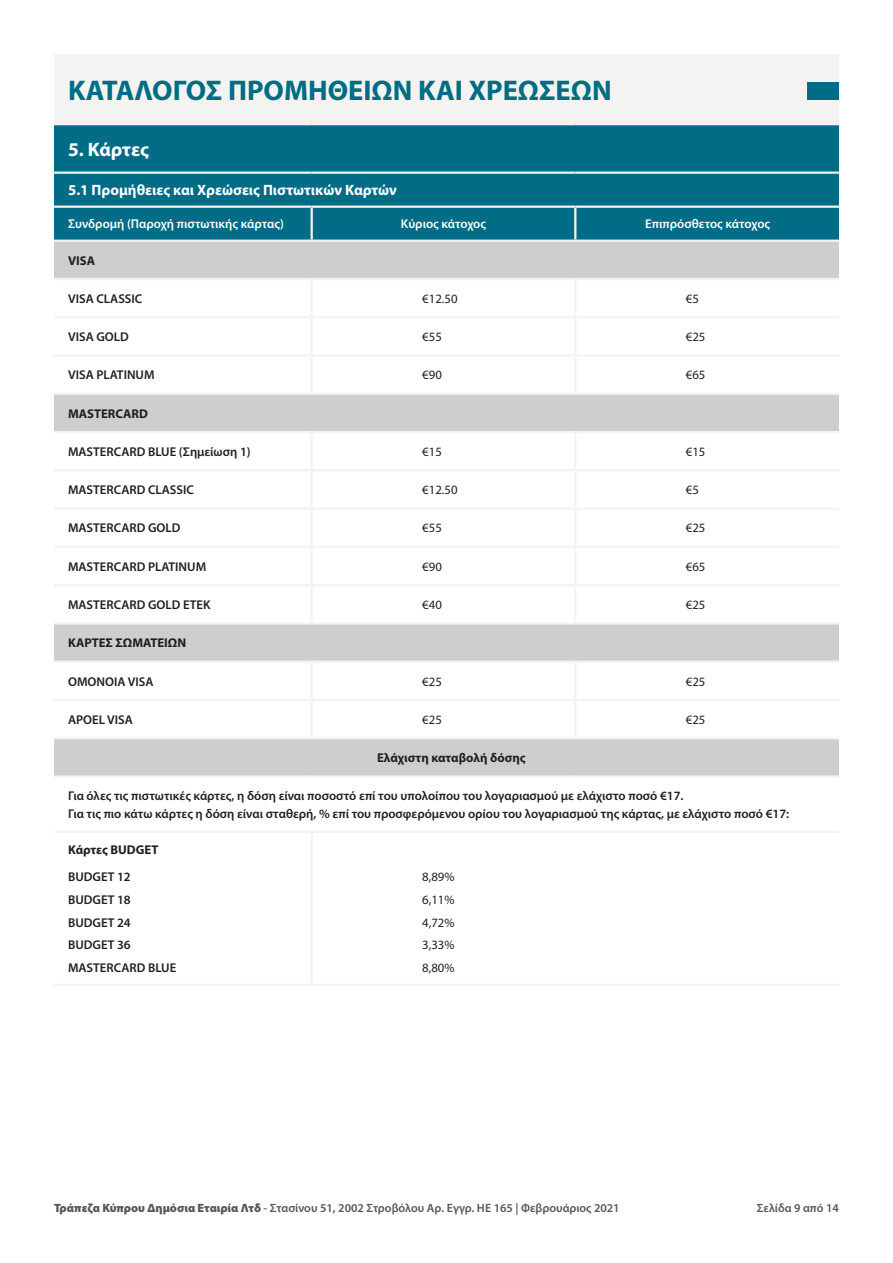
<style>
.page{position:relative;width:893px;height:1263px;background:#fff}
.page>*{position:absolute;margin:0;border:0;box-sizing:border-box;transform-origin:0 0}
.t1{font:700 28.5px "Myriad Pro";color:#006c85}
.t2{font:700 19.5px "Myriad Pro";letter-spacing:-.005em;color:#fff}
.t3{font:700 15px "Myriad Pro";color:#fff}
.t4{font:600 12.75px/22.8px "Myriad Pro";color:#231f20}
.t5{font:12.75px/22.8px "Myriad Pro";color:#231f20;text-align:justify}
.t6{font:600 12.75px "Myriad Pro";color:#fff}
.t7{font:700 12.75px "Myriad Pro";color:#231f20}
.t8{font:600 12px "Myriad Pro";color:#575755}
.s1{font-weight:900}
</style>
<div class="page">
<div style="left:54px;top:54px;width:785px;height:70px;background:#f3f3f1"></div>
<div style="left:54px;top:125px;width:785px;height:115px;background:#006c85"></div>
<svg style="left:54px;top:242px;width:785px;height:533px"></svg>
<hr style="left:54px;top:123px;width:258px;height:2px;background:#f3f3f1">
<hr style="left:312px;top:123px;width:263px;height:2px;background:#f3f3f1">
<hr style="left:575px;top:123px;width:264px;height:2px;background:#f3f3f1">
<hr style="left:54px;top:172px;width:258px;height:2px;background:#f3f3f1">
<hr style="left:312px;top:172px;width:263px;height:2px;background:#f3f3f1">
<hr style="left:575px;top:172px;width:264px;height:2px;background:#f3f3f1">
<hr style="left:54px;top:206px;width:258px;height:2px;background:#f3f3f1">
<hr style="left:312px;top:206px;width:263px;height:2px;background:#f3f3f1">
<hr style="left:311px;top:208px;width:2px;height:32px;background:#f3f3f1">
<hr style="left:575px;top:206px;width:264px;height:2px;background:#f3f3f1">
<hr style="left:574px;top:208px;width:2px;height:32px;background:#f3f3f1">
<hr style="left:54px;top:240px;width:258px;height:2px;background:#f3f3f1">
<hr style="left:312px;top:240px;width:263px;height:2px;background:#f3f3f1">
<hr style="left:575px;top:240px;width:264px;height:2px;background:#f3f3f1">
<hr style="left:54px;top:278px;width:258px;height:2px;background:#f3f3f1">
<hr style="left:312px;top:278px;width:263px;height:2px;background:#f3f3f1">
<hr style="left:311px;top:280px;width:2px;height:36px;background:#f3f3f1">
<hr style="left:575px;top:278px;width:264px;height:2px;background:#f3f3f1">
<hr style="left:574px;top:280px;width:2px;height:36px;background:#f3f3f1">
<hr style="left:54px;top:316px;width:258px;height:2px;background:#f3f3f1">
<hr style="left:312px;top:316px;width:263px;height:2px;background:#f3f3f1">
<hr style="left:311px;top:318px;width:2px;height:36px;background:#f3f3f1">
<hr style="left:575px;top:316px;width:264px;height:2px;background:#f3f3f1">
<hr style="left:574px;top:318px;width:2px;height:36px;background:#f3f3f1">
<hr style="left:54px;top:354px;width:258px;height:3px;background:#f3f3f1">
<hr style="left:312px;top:354px;width:263px;height:3px;background:#f3f3f1">
<hr style="left:311px;top:357px;width:2px;height:36px;background:#f3f3f1">
<hr style="left:575px;top:354px;width:264px;height:3px;background:#f3f3f1">
<hr style="left:574px;top:357px;width:2px;height:36px;background:#f3f3f1">
<hr style="left:54px;top:393px;width:258px;height:2px;background:#f3f3f1">
<hr style="left:312px;top:393px;width:263px;height:2px;background:#f3f3f1">
<hr style="left:575px;top:393px;width:264px;height:2px;background:#f3f3f1">
<hr style="left:54px;top:431px;width:258px;height:2px;background:#f3f3f1">
<hr style="left:312px;top:431px;width:263px;height:2px;background:#f3f3f1">
<hr style="left:311px;top:433px;width:2px;height:36px;background:#f3f3f1">
<hr style="left:575px;top:431px;width:264px;height:2px;background:#f3f3f1">
<hr style="left:574px;top:433px;width:2px;height:36px;background:#f3f3f1">
<hr style="left:54px;top:469px;width:258px;height:2px;background:#f3f3f1">
<hr style="left:312px;top:469px;width:263px;height:2px;background:#f3f3f1">
<hr style="left:311px;top:471px;width:2px;height:36px;background:#f3f3f1">
<hr style="left:575px;top:469px;width:264px;height:2px;background:#f3f3f1">
<hr style="left:574px;top:471px;width:2px;height:36px;background:#f3f3f1">
<hr style="left:54px;top:507px;width:258px;height:3px;background:#f3f3f1">
<hr style="left:312px;top:507px;width:263px;height:3px;background:#f3f3f1">
<hr style="left:311px;top:510px;width:2px;height:36px;background:#f3f3f1">
<hr style="left:575px;top:507px;width:264px;height:3px;background:#f3f3f1">
<hr style="left:574px;top:510px;width:2px;height:36px;background:#f3f3f1">
<hr style="left:54px;top:546px;width:258px;height:2px;background:#f3f3f1">
<hr style="left:312px;top:546px;width:263px;height:2px;background:#f3f3f1">
<hr style="left:311px;top:548px;width:2px;height:36px;background:#f3f3f1">
<hr style="left:575px;top:546px;width:264px;height:2px;background:#f3f3f1">
<hr style="left:574px;top:548px;width:2px;height:36px;background:#f3f3f1">
<hr style="left:54px;top:584px;width:258px;height:2px;background:#f3f3f1">
<hr style="left:312px;top:584px;width:263px;height:2px;background:#f3f3f1">
<hr style="left:311px;top:586px;width:2px;height:36px;background:#f3f3f1">
<hr style="left:575px;top:584px;width:264px;height:2px;background:#f3f3f1">
<hr style="left:574px;top:586px;width:2px;height:36px;background:#f3f3f1">
<hr style="left:54px;top:622px;width:258px;height:2px;background:#f3f3f1">
<hr style="left:312px;top:622px;width:263px;height:2px;background:#f3f3f1">
<hr style="left:575px;top:622px;width:264px;height:2px;background:#f3f3f1">
<hr style="left:54px;top:660px;width:258px;height:3px;background:#f3f3f1">
<hr style="left:312px;top:660px;width:263px;height:3px;background:#f3f3f1">
<hr style="left:311px;top:663px;width:2px;height:36px;background:#f3f3f1">
<hr style="left:575px;top:660px;width:264px;height:3px;background:#f3f3f1">
<hr style="left:574px;top:663px;width:2px;height:36px;background:#f3f3f1">
<hr style="left:54px;top:699px;width:258px;height:2px;background:#f3f3f1">
<hr style="left:312px;top:699px;width:263px;height:2px;background:#f3f3f1">
<hr style="left:311px;top:701px;width:2px;height:36px;background:#f3f3f1">
<hr style="left:575px;top:699px;width:264px;height:2px;background:#f3f3f1">
<hr style="left:574px;top:701px;width:2px;height:36px;background:#f3f3f1">
<hr style="left:54px;top:737px;width:258px;height:2px;background:#f3f3f1">
<hr style="left:312px;top:737px;width:263px;height:2px;background:#f3f3f1">
<hr style="left:575px;top:737px;width:264px;height:2px;background:#f3f3f1">
<hr style="left:54px;top:775px;width:258px;height:3px;background:#f3f3f1">
<hr style="left:312px;top:775px;width:263px;height:3px;background:#f3f3f1">
<hr style="left:575px;top:775px;width:264px;height:3px;background:#f3f3f1">
<hr style="left:54px;top:831px;width:258px;height:2px;background:#f3f3f1">
<hr style="left:312px;top:831px;width:263px;height:2px;background:#f3f3f1">
<hr style="left:311px;top:833px;width:2px;height:151px;background:#f3f3f1">
<hr style="left:575px;top:831px;width:264px;height:2px;background:#f3f3f1">
<hr style="left:54px;top:984px;width:258px;height:2px;background:#f3f3f1">
<hr style="left:312px;top:984px;width:263px;height:2px;background:#f3f3f1">
<hr style="left:575px;top:984px;width:264px;height:2px;background:#f3f3f1">
<div style="left:808px;top:82px;width:31px;height:17px;background:#006c85"></div>
<h1 class="t1" style="left:68px;top:74px;width:545px">ΚΑΤΑΛΟΓΟΣ ΠΡΟΜΗΘΕΙΩΝ ΚΑΙ ΧΡΕΩΣΕΩΝ</h1>
<h2 class="t2" style="left:68px;top:138px;width:82px">5. Kάρτες</h2>
<p class="t3" style="left:68px;top:182px;width:330px">5.1 Προμήθειες και Χρεώσεις Πιστωτικών Καρτών</p>
<p class="t6" style="left:68px;top:216px;width:217px">Συνδρομή (Παροχή πιστωτικής κάρτας)</p>
<p class="t6" style="left:401px;top:216px;width:87px">Κύριος κάτοχος</p>
<p class="t6" style="left:645px;top:216px;width:126px">Επιπρόσθετος κάτοχος</p>
<p class="t7" style="left:68px;top:253px;width:28px">VISA</p>
<p class="t4" style="left:68px;top:287px;width:76px">VISA CLASSIC</p>
<p class="t5" style="left:422px;top:287px;width:37px">€12.50</p>
<p class="t5" style="left:686px;top:287px;width:15px">€5</p>
<p class="t4" style="left:68px;top:325px;width:62px">VISA GOLD</p>
<p class="t5" style="left:422px;top:325px;width:21px">€55</p>
<p class="t5" style="left:686px;top:325px;width:21px">€25</p>
<p class="t4" style="left:68px;top:363px;width:88px">VISA PLATINUM</p>
<p class="t5" style="left:422px;top:363px;width:21px">€90</p>
<p class="t5" style="left:686px;top:363px;width:21px">€65</p>
<p class="t7" style="left:68px;top:406px;width:81px">MASTERCARD</p>
<p class="t4" style="left:68px;top:440px;width:184px">MASTERCARD BLUE (Σημείωση 1)</p>
<p class="t5" style="left:422px;top:440px;width:21px">€15</p>
<p class="t5" style="left:686px;top:440px;width:21px">€15</p>
<p class="t4" style="left:68px;top:478px;width:128px">MASTERCARD CLASSIC</p>
<p class="t5" style="left:422px;top:478px;width:37px">€12.50</p>
<p class="t5" style="left:686px;top:478px;width:15px">€5</p>
<p class="t4" style="left:68px;top:516px;width:114px">MASTERCARD GOLD</p>
<p class="t5" style="left:422px;top:517px;width:21px">€55</p>
<p class="t5" style="left:686px;top:517px;width:21px">€25</p>
<p class="t4" style="left:68px;top:555px;width:140px">MASTERCARD PLATINUM</p>
<p class="t5" style="left:422px;top:555px;width:21px">€90</p>
<p class="t5" style="left:686px;top:555px;width:21px">€65</p>
<p class="t4" style="left:68px;top:593px;width:144px">MASTERCARD GOLD ETEK</p>
<p class="t5" style="left:422px;top:593px;width:21px">€40</p>
<p class="t5" style="left:686px;top:593px;width:21px">€25</p>
<p class="t7" style="left:68px;top:636px;width:120px">ΚΑΡΤΕΣ ΣΩΜΑΤΕΙΩΝ</p>
<p class="t4" style="left:68px;top:669px;width:87px">ΟΜΟΝΟΙΑ VISA</p>
<p class="t5" style="left:422px;top:670px;width:21px">€25</p>
<p class="t5" style="left:686px;top:670px;width:21px">€25</p>
<p class="t4" style="left:68px;top:708px;width:66px">APOEL VISA</p>
<p class="t5" style="left:422px;top:708px;width:21px">€25</p>
<p class="t5" style="left:686px;top:708px;width:21px">€25</p>
<p class="t7" style="left:377px;top:751px;width:150px">Ελάχιστη καταβολή δόσης</p>
<p class="t4" style="left:68px;top:786px;width:723px;line-height:18.5px">Για όλες τις πιστωτικές κάρτες, η δόση είναι ποσοστό επί του υπολοίπου του λογαριασμού με ελάχιστο ποσό €17.<br>Για τις πιο κάτω κάρτες η δόση είναι σταθερή, % επί του προσφερόμενου ορίου του λογαριασμού της κάρτας, με ελάχιστο ποσό €17:</p>
<p class="t7" style="left:68px;top:843px;width:92px">Κάρτες BUDGET</p>
<p class="t4" style="left:68px;top:865px;width:110px">BUDGET 12<br>BUDGET 18<br>BUDGET 24<br>BUDGET 36<br>MASTERCARD BLUE</p>
<p class="t5" style="left:422px;top:865px;width:34px">8,89% 6,11% 4,72% 3,33% 8,80%</p>
<p class="t8" style="left:54px;top:1201px;width:567px"><span class="s1">Τράπεζα Κύπρου Δημόσια Εταιρία Λτδ</span> - Στασίνου 51, 2002 Στροβόλου Αρ. Εγγρ. ΗΕ 165 | Φεβρουάριος 2021</p>
<p class="t8" style="left:757px;top:1201px;width:84px">Σελίδα 9 από 14</p>
</div>
